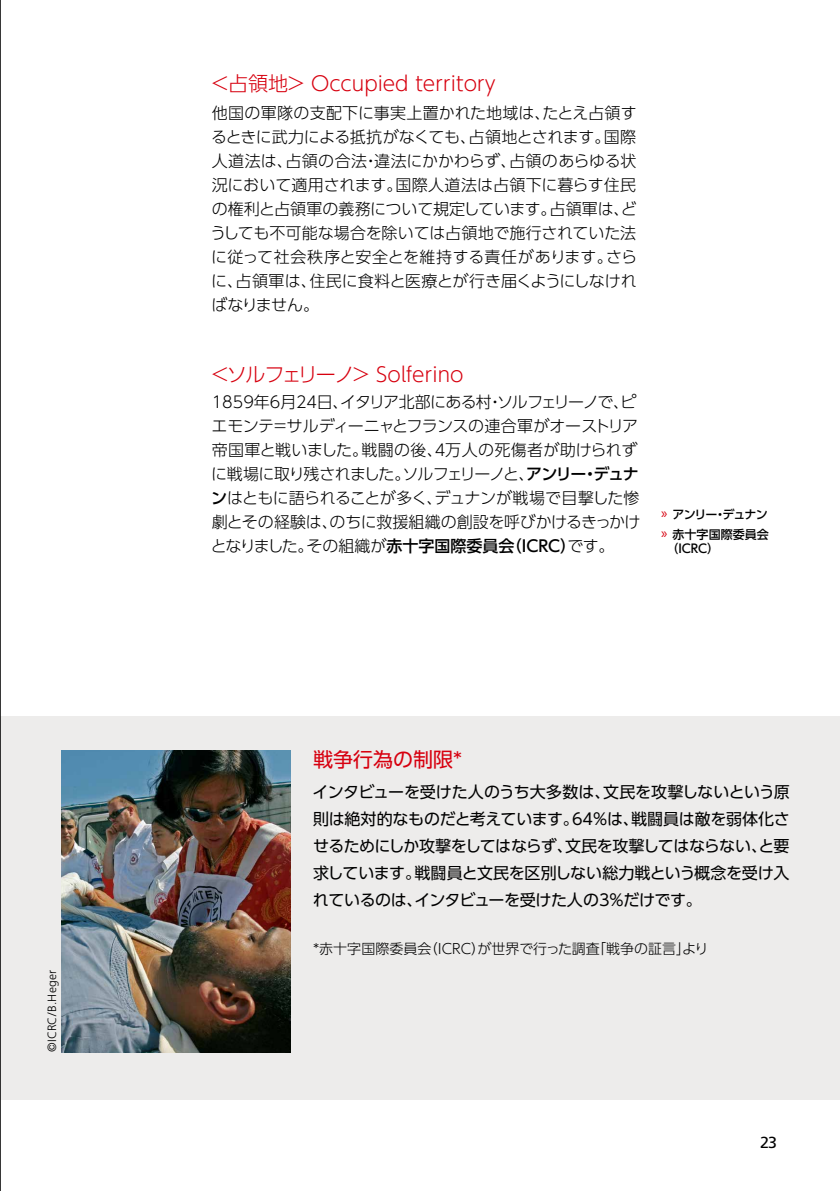
<style>
.page{position:relative;width:840px;height:1191px;background:#fff}
.page>*{position:absolute;margin:0;border:0;box-sizing:border-box;transform-origin:0 0}
.t1{font:300 20px "UD Shin Go Pro";color:#d7000f}
.t2{font:20px "UD Shin Go Pro";color:#d7000f}
.t3{font:300 16px/24px "UD Shin Go Pro";letter-spacing:-.025em;color:#000;text-align:justify}
.t4{font:16px/27px "UD Shin Go Pro";letter-spacing:-.025em;color:#000;text-align:justify}
.t5{font:16px "Frutiger LT Pro";color:#000}
.t6{font:15px/20.2px "Myriad Pro";color:#d7000f}
.t7{font:300 14px "UD Shin Go Pro";color:#000}
.t8{font:500 12px/20px "UD Shin Go Pro";color:#000}
.t9{font:300 12px "Frutiger LT Pro";letter-spacing:.02em;color:#000}
.s1{font-weight:500}
</style>
<div class="page">
<div style="left:0;top:716px;width:839px;height:384px;background:#edeceb"></div>
<img style="left:62px;top:750px;width:228px;height:302px">
<hr style="left:0;top:0;width:1px;height:1191px;background:#000">
<p class="t9" style="left:45px;top:1052px;width:84px;rotate:-90deg">©ICRC/B.Heger</p>
<p class="t1" style="left:210px;top:67px;width:287px">＜占領地＞ Occupied territory</p>
<p class="t3" style="left:210px;top:100px;width:428px">他国の軍隊の支配下に事実上置かれた地域は、たとえ占領するときに武力による抵抗がなくても、占領地とされます。国際人道法は、占領の合法・違法にかかわらず、占領のあらゆる状況において適用されます。国際人道法は占領下に暮らす住民の権利と占領軍の義務について規定しています。占領軍は、どうしても不可能な場合を除いては占領地で施行されていた法に従って社会秩序と安全とを維持する責任があります。さらに、占領軍は、住民に食料と医療とが行き届くようにしなければなりません。</p>
<p class="t1" style="left:210px;top:358px;width:255px">＜ソルフェリーノ＞ Solferino</p>
<p class="t3" style="left:211px;top:390px;width:431px;text-align:left">1859年6月24日、イタリア北部にある村・ソルフェリーノで、ピエモンテ=サルディーニャとフランスの連合軍がオーストリア帝国軍と戦いました。戦闘の後、４万人の死傷者が助けられずに戦場に取り残されました。ソルフェリーノと、<span class="s1">アンリー・デュナン</span>はともに語られることが多く、デュナンが戦場で目撃した惨劇とその経験は、のちに救援組織の創設を呼びかけるきっかけとなりました。その組織が<span class="s1">赤十字国際委員会（ICRC）</span>です。</p>
<p class="t6" style="left:661px;top:503px;width:8px">» »</p>
<p class="t8" style="left:672px;top:504px;width:98px">アンリー・デュナン赤十字国際委員会</p>
<p class="t8" style="left:666px;top:538px;width:54px">（ICRC）</p>
<p class="t2" style="left:313px;top:743px;width:150px">戦争行為の制限*</p>
<p class="t4" style="left:312px;top:778px;width:478px">インタビューを受けた人のうち大多数は、文民を攻撃しないという原則は絶対的なものだと考えています。64%は、戦闘員は敵を弱体化させるためにしか攻撃をしてはならず、文民を攻撃してはならない、と要求しています。戦闘員と文民を区別しない総力戦という概念を受け入れているのは、インタビューを受けた人の3%だけです。</p>
<p class="t7" style="left:313px;top:937px;width:396px">*赤十字国際委員会（ICRC）が世界で行った調査「戦争の証言」より</p>
<p class="t5" style="left:759px;top:1133px;width:18px">23</p>
</div>
